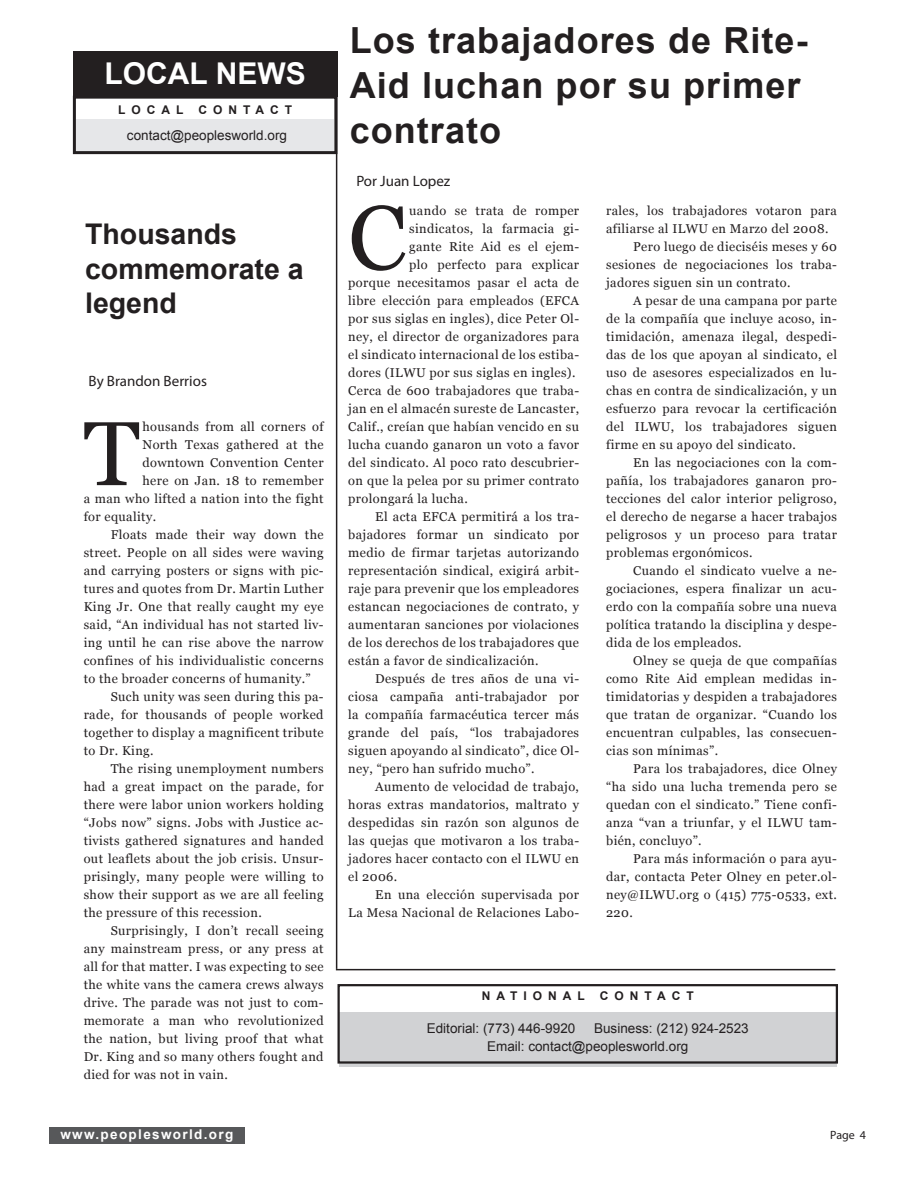
<style>
.page{position:relative;width:918px;height:1188px;background:#fff}
.page>*{position:absolute;margin:0;border:0;box-sizing:border-box;transform-origin:0 0}
.caps_paragraph{font:90.75px "Georgia";color:#231f20}
.title_arial-medium{font:700 36px/45px "Arial";letter-spacing:.03em;color:#231f20}
.t1{font:700 30px "Arial";color:#fff}
.title_arial-Tiny{font:700 28.5px/34.2px "Arial";color:#231f20}
.by_line{font:15px "Myriad Pro";color:#231f20}
.t2{font:13.5px/18px "Arial";color:#231f20}
.t3{font:700 13.5px "Arial";letter-spacing:.1em;color:#fff}
.body-text{font:12.75px/18px "Georgia";letter-spacing:.03em;color:#231f20;text-align:justify}
.caps_paragraph-2{font:12.75px/18px "Georgia";letter-spacing:.03em;color:#231f20;text-align:right}
.quote{font:700 12px "Arial";letter-spacing:.5em;color:#231f20}
.by_line-2{font:12px "Myriad Pro";color:#231f20}
</style>
<div class="page">
<hr style="left:336px;top:81px;width:1px;height:888px;background:#231f20">
<hr style="left:336px;top:969px;width:499px;height:1px;background:#231f20">
<div style="left:73px;top:51px;width:264px;height:45px;background:#231f20"></div>
<div style="left:49px;top:1127px;width:196px;height:16px;background:#57585a"></div>
<div style="left:76px;top:119px;width:258px;height:34px;background:#e6e7e9"></div>
<div style="left:73px;top:96px;width:264px;height:58px;border:3px solid #231f20"></div>
<div style="left:339px;top:1012px;width:498px;height:54px;background:#d1d2d4"></div>
<div style="left:338px;top:984px;width:500px;height:80px;border:2px solid #231f20"></div>
<p class="t1" style="left:105px;top:53px;width:203px">LOCAL NEWS</p>
<p class="quote" style="left:118px;top:102px;width:67px">LOCAL</p>
<p class="quote" style="left:198px;top:102px;width:95px">CONTACT</p>
<p class="t2" style="left:127px;top:126px;width:162px">contact@peoplesworld.org</p>
<p class="title_arial-Tiny" style="left:85px;top:218px;width:154px">Thousands</p>
<p class="title_arial-Tiny" style="left:85px;top:252px;width:220px">commemorate a legend</p>
<p class="by_line" style="left:88px;top:372px;width:120px">By Brandon Berrios</p>
<p class="caps_paragraph" style="left:84px;top:402px;width:58px">T</p>
<p class="caps_paragraph-2" style="left:143px;top:418px;width:183px">housands from all corners of</p>
<p class="caps_paragraph-2" style="left:143px;top:436px;width:183px">North Texas gathered at the</p>
<p class="caps_paragraph-2" style="left:143px;top:454px;width:183px">downtown Convention Center</p>
<p class="caps_paragraph-2" style="left:143px;top:472px;width:183px">here on Jan. 18 to remember</p>
<p class="caps_paragraph-2" style="left:84px;top:490px;width:241px">a man who lifted a nation into the fight</p>
<p class="caps_paragraph-2" style="left:84px;top:508px;width:74px">for equality.</p>
<p class="body-text" style="left:84px;top:526px;width:241px;text-indent:27px">Floats made their way down the street. People on all sides were waving and carrying posters or signs with pic&shy;tures and quotes from Dr. Martin Luther King Jr. One that really caught my eye said, “An individual has not started liv&shy;ing until he can rise above the narrow confines of his individualistic concerns to the broader concerns of humanity.”</p>
<p class="body-text" style="left:84px;top:688px;width:241px;text-indent:27px">Such unity was seen during this pa&shy;rade, for thousands of people worked together to display a magnificent tribute to Dr. King.</p>
<p class="body-text" style="left:84px;top:760px;width:241px;text-indent:27px">The rising unemployment numbers had a great impact on the parade, for there were labor union workers holding “Jobs now” signs. Jobs with Justice ac&shy;tivists gathered signatures and handed out leaflets about the job crisis. Unsur&shy;prisingly, many people were willing to show their support as we are all feeling the pressure of this recession.</p>
<p class="body-text" style="left:84px;top:922px;width:241px;text-indent:27px">Surprisingly, I don’t recall seeing any mainstream press, or any press at all for that matter. I was expecting to see the white vans the camera crews always drive. The parade was not just to com&shy;memorate a man who revolutionized the nation, but living proof that what Dr. King and so many others fought and died for was not in vain.</p>
<p class="t3" style="left:60px;top:1125px;width:174px">www.peoplesworld.org</p>
<p class="title_arial-medium" style="left:350px;top:19px;width:460px">Los trabajadores de Rite-<br>Aid luchan por su primer contrato</p>
<p class="by_line" style="left:356px;top:172px;width:96px">Por Juan Lopez</p>
<p class="caps_paragraph" style="left:348px;top:187px;width:60px">C</p>
<p class="caps_paragraph-2" style="left:348px;top:202px;width:232px">uando se trata de romper sindicatos, la farmacia gi-<br>gante Rite Aid es el ejem-<br>plo perfecto para explicar<br>porque necesitamos pasar el acta de libre elección para empleados (EFCA por sus siglas en ingles), dice Peter Ol&shy;ney, el director de organizadores para el sindicato internacional de los estiba&shy;dores (ILWU por sus siglas en ingles).</p>
<p class="body-text" style="left:348px;top:382px;width:232px">Cerca de 600 trabajadores que traba&shy;jan en el almacén sureste de Lancaster, Calif., creían que habían vencido en su lucha cuando ganaron un voto a favor del sindicato. Al poco rato descubrier&shy;on que la pelea por su primer contrato prolongará la lucha.</p>
<p class="body-text" style="left:348px;top:508px;width:232px;text-indent:27px">El acta EFCA permitirá a los tra&shy;bajadores formar un sindicato por medio de firmar tarjetas autorizando representación sindical, exigirá arbit&shy;raje para prevenir que los empleadores estancan negociaciones de contrato, y aumentaran sanciones por violaciones de los derechos de los trabajadores que están a favor de sindicalización.</p>
<p class="body-text" style="left:348px;top:670px;width:232px;text-indent:27px">Después de tres años de una vi&shy;ciosa campaña anti-trabajador por la compañía farmacéutica tercer más grande del país, “los trabajadores siguen apoyando al sindicato”, dice Ol&shy;ney, “pero han sufrido mucho”.</p>
<p class="body-text" style="left:348px;top:778px;width:232px;text-indent:27px">Aumento de velocidad de trabajo, horas extras mandatorios, maltrato y despedidas sin razón son algunos de las quejas que motivaron a los traba&shy;jadores hacer contacto con el ILWU en el 2006.</p>
<p class="body-text" style="left:348px;top:886px;width:232px;text-align:right">En una elección supervisada por<br>La Mesa Nacional de Relaciones Labo-</p>
<p class="body-text" style="left:606px;top:202px;width:232px">rales, los trabajadores votaron para afiliarse al ILWU en Marzo del 2008.</p>
<p class="body-text" style="left:606px;top:238px;width:232px;text-indent:27px">Pero luego de dieciséis meses y 60 sesiones de negociaciones los traba&shy;jadores siguen sin un contrato.</p>
<p class="body-text" style="left:606px;top:292px;width:232px;text-indent:27px">A pesar de una campana por parte de la compañía que incluye acoso, in&shy;timidación, amenaza ilegal, despedi&shy;das de los que apoyan al sindicato, el uso de asesores especializados en lu&shy;chas en contra de sindicalización, y un esfuerzo para revocar la certificación del ILWU, los trabajadores siguen firme en su apoyo del sindicato.</p>
<p class="body-text" style="left:606px;top:454px;width:232px;text-indent:27px">En las negociaciones con la com&shy;pañía, los trabajadores ganaron pro&shy;tecciones del calor interior peligroso, el derecho de negarse a hacer trabajos peligrosos y un proceso para tratar problemas ergonómicos.</p>
<p class="body-text" style="left:606px;top:562px;width:232px;text-indent:27px">Cuando el sindicato vuelve a ne&shy;gociaciones, espera finalizar un acu&shy;erdo con la compañía sobre una nueva política tratando la disciplina y despe&shy;dida de los empleados.</p>
<p class="body-text" style="left:606px;top:652px;width:232px;text-indent:27px">Olney se queja de que compañías como Rite Aid emplean medidas in&shy;timidatorias y despiden a trabajadores que tratan de organizar. “Cuando los encuentran culpables, las consecuen&shy;cias son mínimas”.</p>
<p class="body-text" style="left:606px;top:760px;width:232px;text-indent:27px">Para los trabajadores, dice Olney “ha sido una lucha tremenda pero se quedan con el sindicato.” Tiene confi&shy;anza “van a triunfar, y el ILWU tam&shy;bién, concluyo”.</p>
<p class="body-text" style="left:606px;top:850px;width:232px;text-indent:27px">Para más información o para ayu&shy;dar, contacta Peter Olney en peter.ol&shy;ney@ILWU.org o (415) 775-0533, ext.<br>220.</p>
<p class="quote" style="left:482px;top:988px;width:105px">NATIONAL</p>
<p class="quote" style="left:600px;top:988px;width:95px">CONTACT</p>
<p class="t2" style="left:427px;top:1019px;width:150px">Editorial: (773) 446-9920</p>
<p class="t2" style="left:487px;top:1019px;width:263px;text-indent:107px">Business: (212) 924-2523<br>Email: contact@peoplesworld.org</p>
<p class="by_line-2" style="left:830px;top:1127px;width:37px">Page 4</p>
</div>
